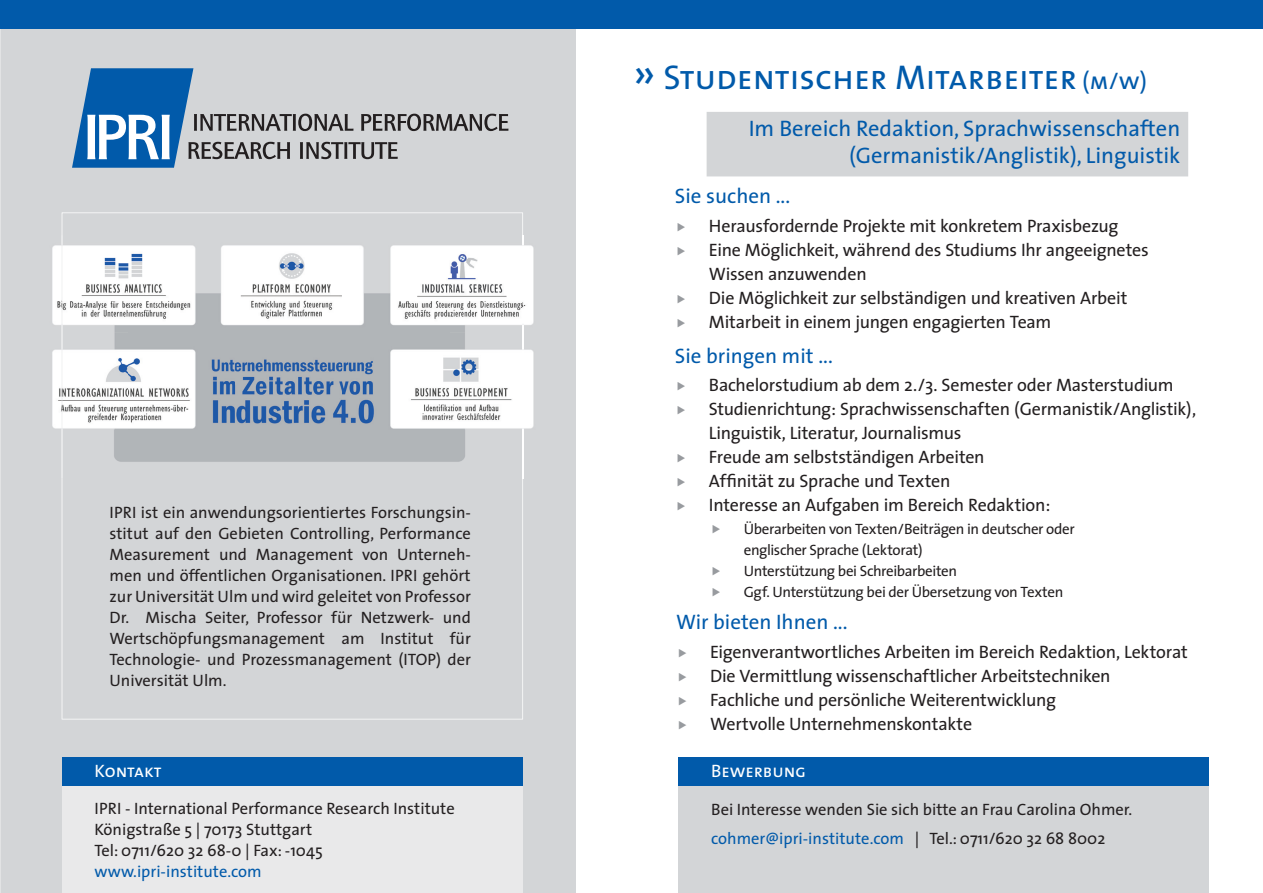
<style>
.page{position:relative;width:1263px;height:893px;background:#fff}
.page>*{position:absolute;margin:0;border:0;box-sizing:border-box;transform-origin:0 0}
.t1{font:45px "The Sans Caps";color:#015aaa}
.t2{font:34.5px "The Sans Caps";color:#015aaa}
.t3{font:22.5px/27px "The Sans";color:#015aaa;text-align:right}
.t4{font:21px "The Sans";color:#015aaa}
.t5{font:18px/24px "The Sans";letter-spacing:-.015em;color:#231f20}
.t6{font:18px "The Sans Caps";color:#fff}
.t7{font:16.5px/21px "The Sans";color:#231f20}
.t8{font:16.5px "The Sans";color:#015aaa}
.t9{font:15px/21px "The Sans";letter-spacing:-.025em;color:#231f20}
.s1{font-size:24px}
.s2{color:#015aaa}
</style>
<div class="page">
<div style="left:0;top:28px;width:576px;height:865px;background:#d3d5d7"></div>
<svg style="left:72px;top:68px;width:436px;height:100px;background:#9fb1c1"></svg>
<div style="left:62px;top:212px;width:461px;height:507px;background:#d3d5d7"></div>
<div style="left:62px;top:764px;width:461px;height:129px;background:#e9e9ea"></div>
<div style="left:62px;top:757px;width:461px;height:28px;background:#015aaa"></div>
<div style="left:0;top:0;width:1263px;height:28px;background:#015aaa"></div>
<div style="left:679px;top:763px;width:530px;height:130px;background:#d3d5d7"></div>
<div style="left:679px;top:757px;width:530px;height:28px;background:#015aaa"></div>
<img style="left:21px;top:235px;width:535px;height:243px">
<img style="left:62px;top:235px;width:1px;height:243px">
<img style="left:522px;top:235px;width:1px;height:243px">
<div style="left:707px;top:113px;width:480px;height:63px;background:#d3d5d7"></div>
<div style="left:707px;top:112px;width:481px;height:64px;border:2px solid #d3d5d7"></div>
<p class="t7" style="left:109px;top:501px;width:363px;text-align:justify">IPRI ist ein anwendungsorientiertes Forschungsin&shy;stitut auf den Gebieten Controlling, Performance Measurement und Management von Unterneh&shy;men und öffentlichen Organisationen. IPRI gehört zur Universität Ulm und wird geleitet von Professor Dr. Mischa Seiter, Professor für Netzwerk- und Wertschöpfungsmanagement am Institut für Technologie- und Prozessmanagement (ITOP) der Universität Ulm.</p>
<p class="t6" style="left:95px;top:756px;width:68px">Kontakt</p>
<p class="t7" style="left:95px;top:797px;width:362px">IPRI - International Performance Research Institute<br>Königstraße 5 | 70173 Stuttgart<br>Tel: 0711/620 32 68-0 | Fax: -1045</p>
<p class="t8" style="left:95px;top:857px;width:169px">www.ipri-institute.com</p>
<h1 class="t1" style="left:633px;top:35px;width:24px">»</h1>
<h2 class="t2" style="left:663px;top:49px;width:485px">Studentischer Mitarbeiter <span class="s1">(m/w)</span></h2>
<p class="t3" style="left:749px;top:114px;width:433px">Im Bereich Redaktion, Sprachwissenschaften (Germanistik/Anglistik), Linguistik</p>
<p class="t4" style="left:675px;top:179px;width:117px">Sie suchen ...</p>
<p class="t5" style="left:709px;top:213px;width:441px">Herausfordernde Projekte mit konkretem Praxisbezug Eine Möglichkeit, während des Studiums Ihr angeeignetes Wissen anzuwenden<br>Die Möglichkeit zur selbständigen und kreativen Arbeit Mitarbeit in einem jungen engagierten Team</p>
<p class="t4" style="left:675px;top:339px;width:159px">Sie bringen mit ...</p>
<p class="t5" style="left:709px;top:373px;width:489px">Bachelorstudium ab dem 2./3. Semester oder Masterstudium Studienrichtung: Sprachwissenschaften (Germanistik/Anglistik), Linguistik, Literatur, Journalismus<br>Freude am selbstständigen Arbeiten<br>Affinität zu Sprache und Texten<br>Interesse an Aufgaben im Bereich Redaktion:</p>
<p class="t9" style="left:744px;top:518px;width:333px">Überarbeiten von Texten/Beiträgen in deutscher oder englischer Sprache (Lektorat)<br>Unterstützung bei Schreibarbeiten<br>Ggf. Unterstützung bei der Übersetzung von Texten</p>
<p class="t4" style="left:676px;top:605px;width:173px">Wir bieten Ihnen ...</p>
<p class="t5" style="left:710px;top:639px;width:479px">Eigenverantwortliches Arbeiten im Bereich Redaktion, Lektorat Die Vermittlung wissenschaftlicher Arbeitstechniken<br>Fachliche und persönliche Weiterentwicklung<br>Wertvolle Unternehmenskontakte</p>
<p class="t6" style="left:711px;top:756px;width:96px">Bewerbung</p>
<p class="t7" style="left:711px;top:794px;width:423px;line-height:29.5px">Bei Interesse wenden Sie sich bitte an Frau Carolina Ohmer. <span class="s2">cohmer@ipri-institute.com</span> | Tel.: 0711/620 32 68 8002</p>
</div>
